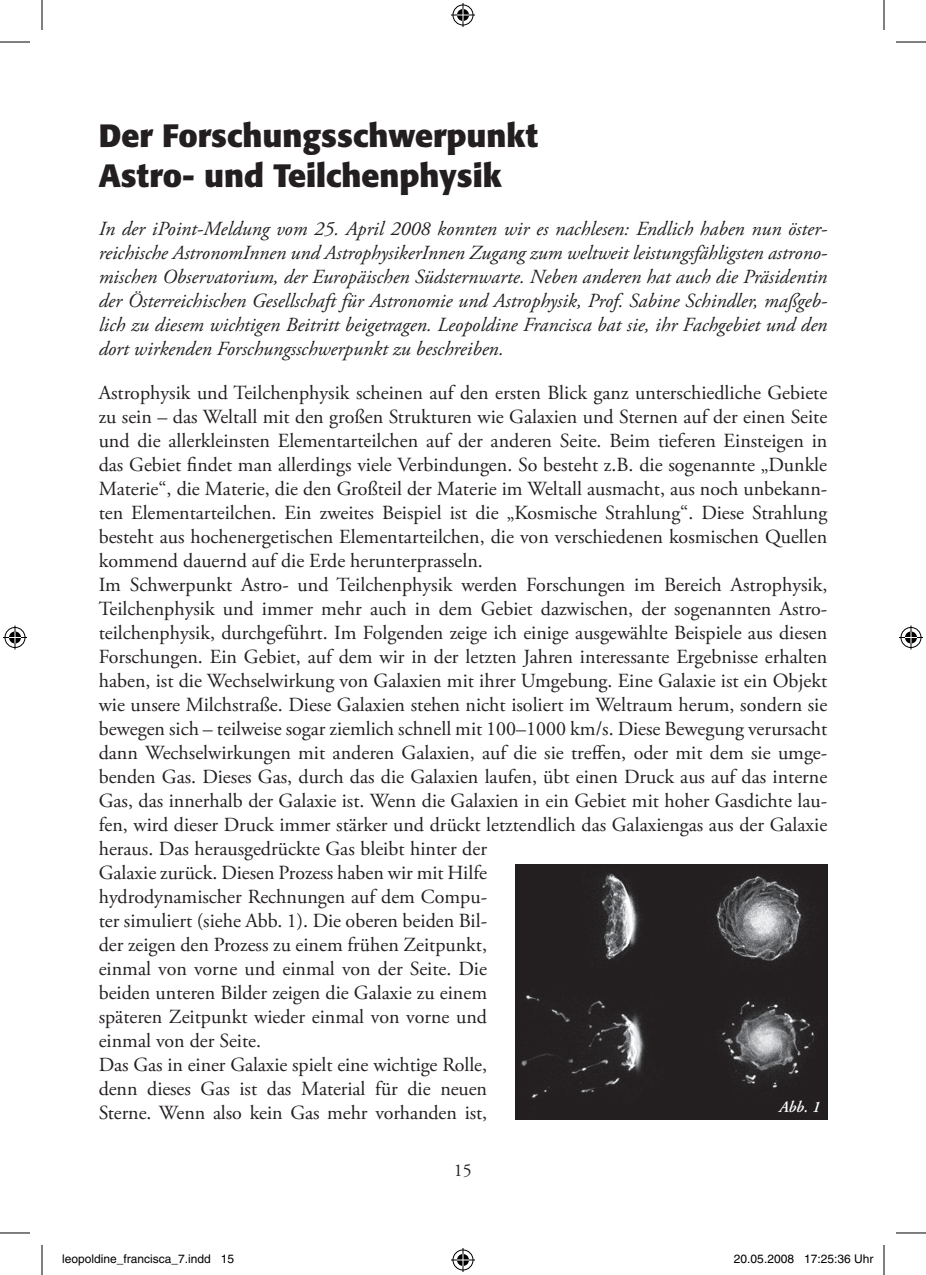
<style>
.page{position:relative;width:926px;height:1275px;background:#fff}
.page>*{position:absolute;margin:0;border:0;box-sizing:border-box;transform-origin:0 0}
.t1{font:700 32px/40px "Formata BQ";color:#231f20}
.t2{font:20px/24px "Adobe Garamond Pro";color:#231f20}
.t3{font:italic 20px/24px "Adobe Garamond Pro";color:#231f20;text-align:justify}
.t4{font:18px "Adobe Garamond Pro";color:#231f20}
.t5{font:italic 600 16px "Adobe Garamond Pro";color:#fff}
.t6{font:12px "Helvetica";color:#000}
</style>
<div class="page">
<img style="left:515px;top:864px;width:312px;height:255px">
<hr style="left:0;top:42px;width:30px;height:1px;background:#000">
<hr style="left:896px;top:42px;width:30px;height:1px;background:#000">
<hr style="left:0;top:1232px;width:30px;height:1px;background:#000">
<hr style="left:896px;top:1232px;width:30px;height:1px;background:#000">
<hr style="left:42px;top:0;width:1px;height:30px;background:#000">
<hr style="left:42px;top:1245px;width:1px;height:30px;background:#000">
<hr style="left:884px;top:0;width:1px;height:30px;background:#000">
<hr style="left:884px;top:1245px;width:1px;height:30px;background:#000">
<svg style="left:451px;top:3px;width:24px;height:24px"></svg>
<svg style="left:451px;top:1248px;width:24px;height:24px"></svg>
<svg style="left:3px;top:625px;width:24px;height:24px"></svg>
<svg style="left:899px;top:625px;width:24px;height:24px"></svg>
<h1 class="t1" style="left:99px;top:115px;width:440px">Der Forschungsschwerpunkt<br>Astro- und Teilchenphysik</h1>
<p class="t3" style="left:99px;top:217px;width:730px">In der iPoint-Meldung vom 25. April 2008 konnten wir es nachlesen: Endlich haben nun öster&shy;reichische AstronomInnen und AstrophysikerInnen Zugang zum weltweit leistungsfähligsten astrono&shy;mischen Observatorium, der Europäischen Südsternwarte. Neben anderen hat auch die Präsidentin der Österreichischen Gesellschaft für Astronomie und Astrophysik, Prof. Sabine Schindler, maßgeb&shy;lich zu diesem wichtigen Beitritt beigetragen. Leopoldine Francisca bat sie, ihr Fachgebiet und den dort wirkenden Forschungsschwerpunkt zu beschreiben.</p>
<p class="t2" style="left:99px;top:381px;width:730px">Astrophysik und Teilchenphysik scheinen auf den ersten Blick ganz unterschiedliche Gebiete zu sein – das Weltall mit den großen Strukturen wie Galaxien und Sternen auf der einen Seite und die allerkleinsten Elementarteilchen auf der anderen Seite. Beim tieferen Einsteigen in das Gebiet findet man allerdings viele Verbindungen. So besteht z.B. die sogenannte „Dunkle Materie“, die Materie, die den Großteil der Materie im Weltall ausmacht, aus noch unbekann&shy;ten Elementarteilchen. Ein zweites Beispiel ist die „Kosmische Strahlung“. Diese Strahlung besteht aus hochenergetischen Elementarteilchen, die von verschiedenen kosmischen Quellen kommend dauernd auf die Erde herunterprasseln.<br>Im Schwerpunkt Astro- und Teilchenphysik werden Forschungen im Bereich Astrophysik, Teilchenphysik und immer mehr auch in dem Gebiet dazwischen, der sogenannten Astro&shy;teilchenphysik, durchgeführt. Im Folgenden zeige ich einige ausgewählte Beispiele aus diesen Forschungen. Ein Gebiet, auf dem wir in der letzten Jahren interessante Ergebnisse erhalten haben, ist die Wechselwirkung von Galaxien mit ihrer Umgebung. Eine Galaxie ist ein Objekt wie unsere Milchstraße. Diese Galaxien stehen nicht isoliert im Weltraum herum, sondern sie bewegen sich – teilweise sogar ziemlich schnell mit 100–1000 km/s. Diese Bewegung verursacht dann Wechselwirkungen mit anderen Galaxien, auf die sie treffen, oder mit dem sie umge&shy;benden Gas. Dieses Gas, durch das die Galaxien laufen, übt einen Druck aus auf das interne Gas, das innerhalb der Galaxie ist. Wenn die Galaxien in ein Gebiet mit hoher Gasdichte lau&shy;fen, wird dieser Druck immer stärker und drückt letztendlich das Galaxiengas aus der Galaxie heraus. Das herausgedrückte Gas bleibt hinter der<br>Galaxie zurück. Diesen Prozess haben wir mit Hilfe<br>hydrodynamischer Rechnungen auf dem Compu-<br>ter simuliert (siehe Abb. 1). Die oberen beiden Bil-<br>der zeigen den Prozess zu einem frühen Zeitpunkt,<br>einmal von vorne und einmal von der Seite. Die<br>beiden unteren Bilder zeigen die Galaxie zu einem<br>späteren Zeitpunkt wieder einmal von vorne und<br>einmal von der Seite.<br>Das Gas in einer Galaxie spielt eine wichtige Rolle,<br>denn dieses Gas ist das Material für die neuen<br>Sterne. Wenn also kein Gas mehr vorhanden ist,</p>
<p class="t5" style="left:779px;top:1097px;width:43px">Abb. 1</p>
<p class="t4" style="left:454px;top:1160px;width:19px">15</p>
<p class="t6" style="left:62px;top:1251px;width:174px">leopoldine_francisca_7.indd 15</p>
<p class="t6" style="left:734px;top:1251px;width:141px">20.05.2008 17:25:36 Uhr</p>
</div>
